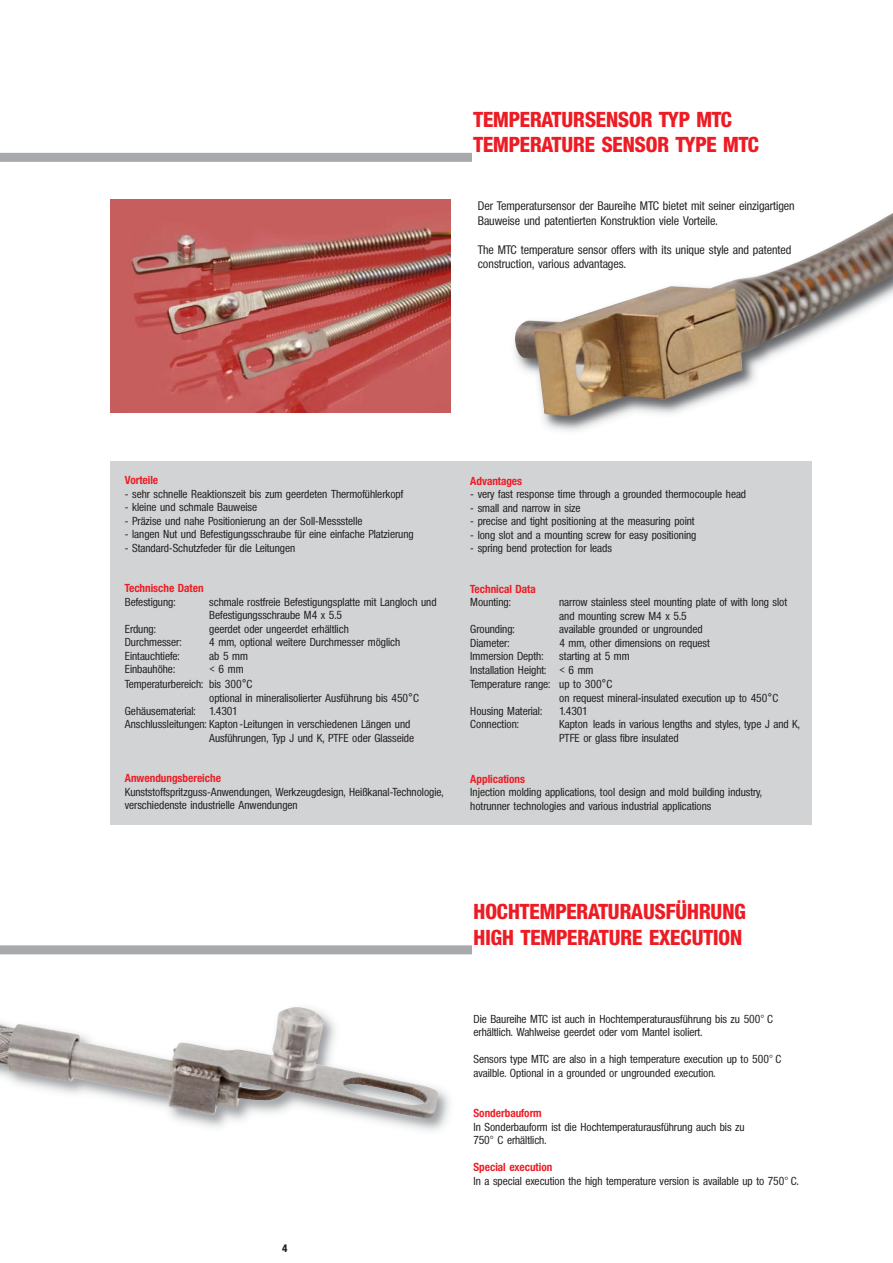
<style>
.page{position:relative;width:893px;height:1263px;background:#fff}
.page>*{position:absolute;margin:0;border:0;box-sizing:border-box;transform-origin:0 0}
.t1{font:800 21px/25.2px "Colnova";color:#ed1c24}
.t2{font:500 12px/14.5px "Colnova";color:#231f20}
.t3{font:500 11.25px/13.5px "Colnova";color:#231f20}
.t4{font:700 11.25px "Colnova";color:#ed1c24}
.t5{font:800 10.5px "Colnova";color:#231f20}
.s1{font-family:"Lucida Grande";font-weight:400}
</style>
<div class="page">
<div style="left:0;top:153px;width:472px;height:9px;background:#a7a9ac"></div>
<div style="left:0;top:945px;width:472px;height:9px;background:#a7a9ac"></div>
<img style="left:111px;top:200px;width:340px;height:212px">
<img style="left:488px;top:340px;width:324px;height:122px">
<img style="left:515px;top:213px;width:378px;height:203px">
<div style="left:111px;top:462px;width:701px;height:363px;background:#d1d3d4"></div>
<img style="left:173px;top:1089px;width:277px;height:42px">
<img style="left:0;top:1007px;width:439px;height:111px">
<h1 class="t1" style="left:473px;top:109px;width:287px">TEMPERATURSENSOR TYP MTC<br>TEMPERATURE SENSOR TYPE MTC</h1>
<p class="t2" style="left:478px;top:200px;width:318px">Der Temperatursensor der Baureihe MTC bietet mit seiner einzigartigen<br>Bauweise und patentierten Konstruktion viele Vorteile.</p>
<p class="t2" style="left:478px;top:243px;width:315px">The MTC temperature sensor offers with its unique style and patented construction, various advantages.</p>
<p class="t4" style="left:125px;top:476px;width:35px">Vorteile</p>
<p class="t3" style="left:125px;top:488px;width:280px">- sehr schnelle Reaktionszeit bis zum geerdeten Thermofühlerkopf</p>
<p class="t3" style="left:125px;top:502px;width:134px">- kleine und schmale Bauweise</p>
<p class="t3" style="left:125px;top:515px;width:239px">- Präzise und nahe Positionierung an der Soll-Messstelle</p>
<p class="t3" style="left:125px;top:529px;width:290px">- langen Nut und Befestigungsschraube für eine einfache Platzierung</p>
<p class="t3" style="left:125px;top:542px;width:172px">- Standard-Schutzfeder für die Leitungen</p>
<p class="t4" style="left:125px;top:584px;width:80px">Technische Daten</p>
<p class="t3" style="left:125px;top:596px;width:52px">Befestigung:</p>
<p class="t3" style="left:209px;top:596px;width:229px">schmale rostfreie Befestigungsplatte mit Langloch und<br>Befestigungsschraube M4 x 5.5</p>
<p class="t3" style="left:125px;top:623px;width:32px">Erdung:</p>
<p class="t3" style="left:209px;top:623px;width:141px">geerdet oder ungeerdet erhältlich</p>
<p class="t3" style="left:125px;top:637px;width:58px">Durchmesser:</p>
<p class="t3" style="left:209px;top:637px;width:193px">4 mm, optional weitere Durchmesser möglich</p>
<p class="t3" style="left:125px;top:650px;width:56px">Eintauchtiefe:</p>
<p class="t3" style="left:209px;top:650px;width:40px">ab 5 mm</p>
<p class="t3" style="left:125px;top:664px;width:52px">Einbauhöhe:</p>
<p class="t3" style="left:209px;top:664px;width:36px">&lt; 6 mm</p>
<p class="t3" style="left:125px;top:678px;width:129px">Temperaturbereich: bis 300<span class="s1">°</span>C</p>
<p class="t3" style="left:209px;top:692px;width:211px">optional in mineralisolierter Ausführung bis 450<span class="s1">°</span>C</p>
<p class="t3" style="left:125px;top:705px;width:114px">Gehäusematerial: 1.4301</p>
<p class="t3" style="left:125px;top:718px;width:287px">Anschlussleitungen: Kapton-Leitungen in verschiedenen Längen und</p>
<p class="t3" style="left:209px;top:732px;width:207px">Ausführungen, Typ J und K, PTFE oder Glasseide</p>
<p class="t4" style="left:125px;top:774px;width:98px">Anwendungsbereiche</p>
<p class="t3" style="left:125px;top:786px;width:320px">Kunststoffspritzguss-Anwendungen, Werkzeugdesign, Heißkanal-Technologie, verschiedenste industrielle Anwendungen</p>
<p class="t4" style="left:470px;top:476px;width:53px">Advantages</p>
<p class="t3" style="left:470px;top:488px;width:277px">- very fast response time through a grounded thermocouple head</p>
<p class="t3" style="left:470px;top:502px;width:112px">- small and narrow in size</p>
<p class="t3" style="left:470px;top:515px;width:226px">- precise and tight positioning at the measuring point</p>
<p class="t3" style="left:470px;top:529px;width:228px">- long slot and a mounting screw for easy positioning</p>
<p class="t3" style="left:470px;top:542px;width:143px">- spring bend protection for leads</p>
<p class="t4" style="left:470px;top:584px;width:67px">Technical Data</p>
<p class="t3" style="left:470px;top:596px;width:42px">Mounting:</p>
<p class="t3" style="left:559px;top:596px;width:230px">narrow stainless steel mounting plate of with long slot and mounting screw M4 x 5.5</p>
<p class="t3" style="left:470px;top:623px;width:46px">Grounding:</p>
<p class="t3" style="left:559px;top:623px;width:145px">available grounded or ungrounded</p>
<p class="t3" style="left:470px;top:637px;width:41px">Diameter:</p>
<p class="t3" style="left:559px;top:637px;width:152px">4 mm, other dimensions on request</p>
<p class="t3" style="left:470px;top:650px;width:75px">Immersion Depth:</p>
<p class="t3" style="left:559px;top:650px;width:72px">starting at 5 mm</p>
<p class="t3" style="left:470px;top:664px;width:125px">Installation Height: &lt; 6 mm</p>
<p class="t3" style="left:470px;top:678px;width:144px">Temperature range: up to 300<span class="s1">°</span>C</p>
<p class="t3" style="left:559px;top:692px;width:221px">on request mineral-insulated execution up to 450<span class="s1">°</span>C</p>
<p class="t3" style="left:470px;top:705px;width:73px">Housing Material:</p>
<p class="t3" style="left:559px;top:705px;width:30px">1.4301</p>
<p class="t3" style="left:470px;top:719px;width:50px">Connection:</p>
<p class="t3" style="left:559px;top:719px;width:242px">Kapton leads in various lengths and styles, type J and K,<br>PTFE or glass fibre insulated</p>
<p class="t4" style="left:470px;top:774px;width:56px">Applications</p>
<p class="t3" style="left:470px;top:786px;width:293px">Injection molding applications, tool design and mold building industry, hotrunner technologies and various industrial applications</p>
<p class="t5" style="left:282px;top:1244px;width:7px">4</p>
<h1 class="t1" style="left:473px;top:901px;width:274px">HOCHTEMPERATURAUSFÜHRUNG<br>HIGH TEMPERATURE EXECUTION</h1>
<p class="t3" style="left:473px;top:1013px;width:301px">Die Baureihe MTC ist auch in Hochtemperaturausführung bis zu 500° C erhältlich. Wahlweise geerdet oder vom Mantel isoliert.</p>
<p class="t3" style="left:473px;top:1053px;width:309px">Sensors type MTC are also in a high temperature execution up to 500° C availble. Optional in a grounded or ungrounded execution.</p>
<p class="t4" style="left:473px;top:1109px;width:70px">Sonderbauform</p>
<p class="t3" style="left:473px;top:1121px;width:273px">In Sonderbauform ist die Hochtemperaturausführung auch bis zu<br>750° C erhältlich.</p>
<p class="t4" style="left:473px;top:1163px;width:80px">Special execution</p>
<p class="t3" style="left:473px;top:1175px;width:327px">In a special execution the high temperature version is available up to 750° C.</p>
</div>
